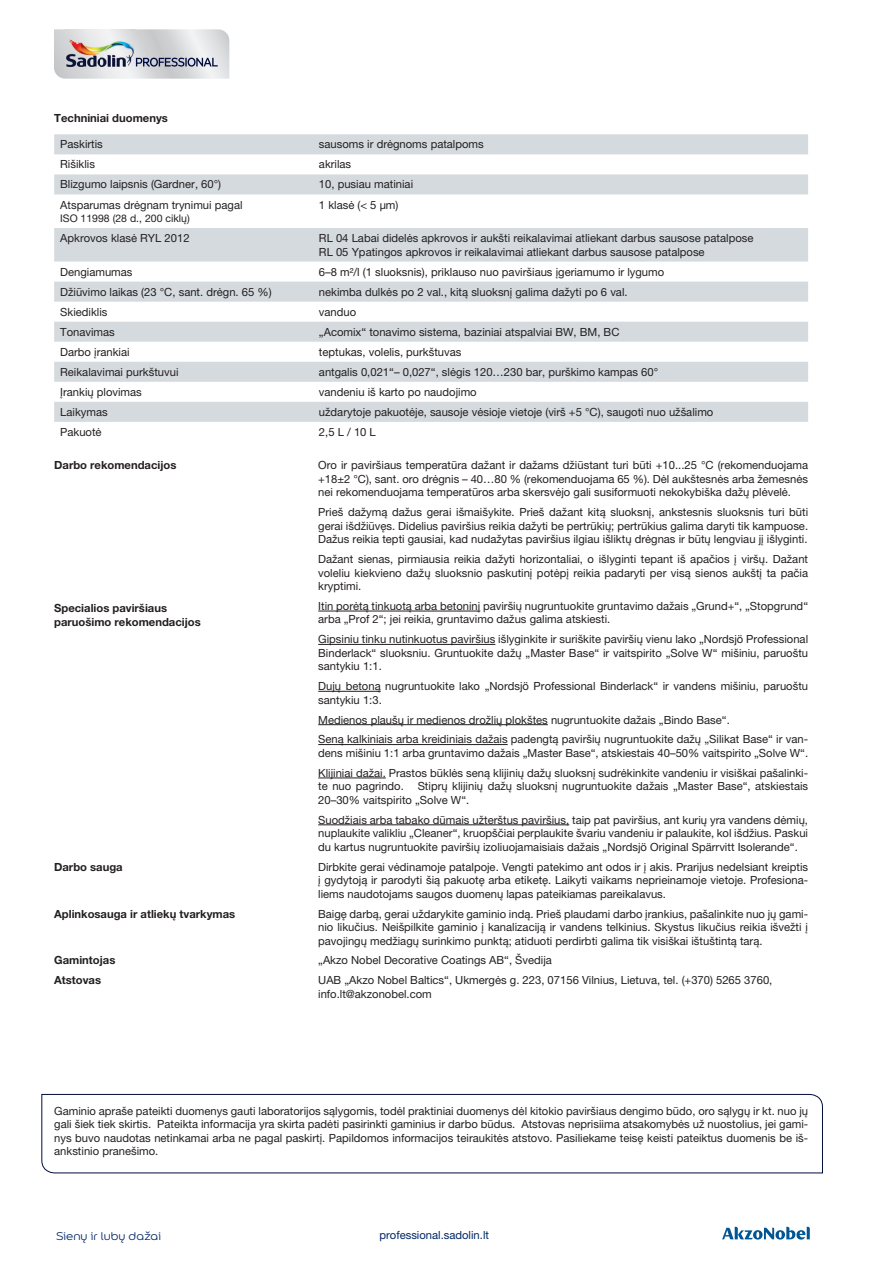
<style>
.page{position:relative;width:893px;height:1263px;background:#fff}
.page>*{position:absolute;margin:0;border:0;box-sizing:border-box;transform-origin:0 0}
.t1{font:12px "Colour Sans";color:#002868}
.t2{font:11.25px/13.5px "Helvetica Neue LT Pro";color:#231f20;text-align:justify}
.t3{font:700 11.25px/13.5px "Helvetica Neue LT Pro";color:#231f20}
.t4{font:11.25px "Helvetica Neue LT Pro";color:#002868}
.t5{font:10.5px "Helvetica Neue LT Pro";color:#231f20}
</style>
<div class="page">
<svg style="left:722px;top:1227px;width:88px;height:12px"></svg>
<svg style="left:54px;top:29px;width:175px;height:50px"></svg>
<img style="left:66px;top:30px;width:68px;height:41px">
<svg style="left:41px;top:1094px;width:782px;height:80px"></svg>
<hr style="left:318px;top:611px;width:162px;height:1px;background:#231f20">
<hr style="left:318px;top:644px;width:177px;height:1px;background:#231f20">
<hr style="left:318px;top:691px;width:63px;height:1px;background:#231f20">
<hr style="left:318px;top:724px;width:230px;height:1px;background:#231f20">
<hr style="left:318px;top:744px;width:190px;height:1px;background:#231f20">
<hr style="left:318px;top:778px;width:68px;height:1px;background:#231f20">
<hr style="left:318px;top:824px;width:251px;height:1px;background:#231f20">
<svg style="left:54px;top:134px;width:754px;height:288px;fill:#d4dade"></svg>
<p class="t3" style="left:54px;top:111px;width:115px">Techniniai duomenys</p>
<p class="t2" style="left:60px;top:137px;width:44px">Paskirtis</p>
<p class="t2" style="left:319px;top:137px;width:166px">sausoms ir drėgnoms patalpoms</p>
<p class="t2" style="left:60px;top:158px;width:36px">Rišiklis</p>
<p class="t2" style="left:319px;top:158px;width:34px">akrilas</p>
<p class="t2" style="left:60px;top:178px;width:162px">Blizgumo laipsnis (Gardner, 60°)</p>
<p class="t2" style="left:319px;top:178px;width:96px">10, pusiau matiniai</p>
<p class="t2" style="left:60px;top:198px;width:184px">Atsparumas drėgnam trynimui pagal</p>
<p class="t5" style="left:60px;top:212px;width:131px">ISO 11998 (28 d., 200 ciklų)</p>
<p class="t2" style="left:319px;top:198px;width:81px">1 klasė (&lt; 5 µm)</p>
<p class="t2" style="left:60px;top:231px;width:131px">Apkrovos klasė RYL 2012</p>
<p class="t2" style="left:319px;top:231px;width:436px">RL 04 Labai didelės apkrovos ir aukšti reikalavimai atliekant darbus sausose patalpose<br>RL 05 Ypatingos apkrovos ir reikalavimai atliekant darbus sausose patalpose</p>
<p class="t2" style="left:60px;top:265px;width:74px">Dengiamumas</p>
<p class="t2" style="left:319px;top:265px;width:347px">6–8 m²/l (1 sluoksnis), priklauso nuo paviršiaus įgeriamumo ir lygumo</p>
<p class="t2" style="left:60px;top:285px;width:213px">Džiūvimo laikas (23 °C, sant. drėgn. 65 %)</p>
<p class="t2" style="left:319px;top:285px;width:310px">nekimba dulkės po 2 val., kitą sluoksnį galima dažyti po 6 val.</p>
<p class="t2" style="left:60px;top:305px;width:49px">Skiediklis</p>
<p class="t2" style="left:319px;top:305px;width:39px">vanduo</p>
<p class="t2" style="left:60px;top:325px;width:56px">Tonavimas</p>
<p class="t2" style="left:319px;top:325px;width:302px">„Acomix“ tonavimo sistema, baziniai atspalviai BW, BM, BC</p>
<p class="t2" style="left:60px;top:345px;width:71px">Darbo įrankiai</p>
<p class="t2" style="left:319px;top:345px;width:144px">teptukas, volelis, purkštuvas</p>
<p class="t2" style="left:60px;top:365px;width:120px">Reikalavimai purkštuvui</p>
<p class="t2" style="left:319px;top:365px;width:341px">antgalis 0,021“– 0,027“, slėgis 120…230 bar, purškimo kampas 60°</p>
<p class="t2" style="left:60px;top:385px;width:83px">Įrankių plovimas</p>
<p class="t2" style="left:319px;top:385px;width:159px">vandeniu iš karto po naudojimo</p>
<p class="t2" style="left:60px;top:405px;width:49px">Laikymas</p>
<p class="t2" style="left:319px;top:405px;width:396px">uždarytoje pakuotėje, sausoje vėsioje vietoje (virš +5 °C), saugoti nuo užšalimo</p>
<p class="t2" style="left:60px;top:425px;width:43px">Pakuotė</p>
<p class="t2" style="left:319px;top:425px;width:58px">2,5 L / 10 L</p>
<p class="t3" style="left:54px;top:458px;width:124px">Darbo rekomendacijos</p>
<p class="t2" style="left:318px;top:458px;width:491px">Oro ir paviršiaus temperatūra dažant ir dažams džiūstant turi būti +10...25 °C (rekomenduojama +18±2 °C), sant. oro drėgnis – 40…80 % (rekomenduojama 65 %). Dėl aukštesnės arba žemesnės nei rekomenduojama temperatūros arba skersvėjo gali susiformuoti nekokybiška dažų plėvelė.</p>
<p class="t2" style="left:318px;top:505px;width:491px">Prieš dažymą dažus gerai išmaišykite. Prieš dažant kitą sluoksnį, ankstesnis sluoksnis turi būti gerai išdžiūvęs. Didelius paviršius reikia dažyti be pertrūkių; pertrūkius galima daryti tik kampuose.<br>Dažus reikia tepti gausiai, kad nudažytas paviršius ilgiau išliktų drėgnas ir būtų lengviau jį išlyginti.</p>
<p class="t2" style="left:318px;top:552px;width:491px">Dažant sienas, pirmiausia reikia dažyti horizontaliai, o išlyginti tepant iš apačios į viršų. Dažant voleliu kiekvieno dažų sluoksnio paskutinį potėpį reikia padaryti per visą sienos aukštį ta pačia kryptimi.</p>
<p class="t3" style="left:54px;top:601px;width:148px">Specialios paviršiaus paruošimo rekomendacijos</p>
<p class="t2" style="left:318px;top:599px;width:491px">Itin porėtą tinkuotą arba betoninį paviršių nugruntuokite gruntavimo dažais „Grund+“, „Stopgrund“ arba „Prof 2“; jei reikia, gruntavimo dažus galima atskiesti.</p>
<p class="t2" style="left:318px;top:632px;width:491px">Gipsiniu tinku nutinkuotus paviršius išlyginkite ir suriškite paviršių vienu lako „Nordsjö Professional Binderlack“ sluoksniu. Gruntuokite dažų „Master Base“ ir vaitspirito „Solve W“ mišiniu, paruoštu santykiu 1:1.</p>
<p class="t2" style="left:318px;top:679px;width:491px">Dujų betoną nugruntuokite lako „Nordsjö Professional Binderlack“ ir vandens mišiniu, paruoštu santykiu 1:3.</p>
<p class="t2" style="left:318px;top:709px;width:491px;line-height:20px">Medienos plaušų ir medienos drožlių plokštes nugruntuokite dažais „Bindo Base“.<br>Seną kalkiniais arba kreidiniais dažais padengtą paviršių nugruntuokite dažų „Silikat Base“ ir van-</p>
<p class="t2" style="left:318px;top:743px;width:491px;line-height:20px">dens mišiniu 1:1 arba gruntavimo dažais „Master Base“, atskiestais 40–50% vaitspirito „Solve W“.<br>Klijiniai dažai. Prastos būklės seną klijinių dažų sluoksnį sudrėkinkite vandeniu ir visiškai pašalinki-</p>
<p class="t2" style="left:318px;top:779px;width:491px">te nuo pagrindo. Stiprų klijinių dažų sluoksnį nugruntuokite dažais „Master Base“, atskiestais<br>20–30% vaitspirito „Solve W“.</p>
<p class="t2" style="left:318px;top:813px;width:491px">Suodžiais arba tabako dūmais užterštus paviršius, taip pat paviršius, ant kurių yra vandens dėmių, nuplaukite valikliu „Cleaner“, kruopščiai perplaukite švariu vandeniu ir palaukite, kol išdžius. Paskui du kartus nugruntuokite paviršių izoliuojamaisiais dažais „Nordsjö Original Spärrvitt Isolerande“.</p>
<p class="t3" style="left:54px;top:860px;width:70px">Darbo sauga</p>
<p class="t2" style="left:318px;top:860px;width:491px">Dirbkite gerai vėdinamoje patalpoje. Vengti patekimo ant odos ir į akis. Prarijus nedelsiant kreiptis į gydytoją ir parodyti šią pakuotę arba etiketę. Laikyti vaikams neprieinamoje vietoje. Profesiona&shy;liems naudotojams saugos duomenų lapas pateikiamas pareikalavus.</p>
<p class="t3" style="left:54px;top:906px;width:182px">Aplinkosauga ir atliekų tvarkymas</p>
<p class="t2" style="left:318px;top:906px;width:491px">Baigę darbą, gerai uždarykite gaminio indą. Prieš plaudami darbo įrankius, pašalinkite nuo jų gami&shy;nio likučius. Neišpilkite gaminio į kanalizaciją ir vandens telkinius. Skystus likučius reikia išvežti į pavojingų medžiagų surinkimo punktą; atiduoti perdirbti galima tik visiškai ištuštintą tarą.</p>
<p class="t3" style="left:54px;top:953px;width:63px">Gamintojas</p>
<p class="t2" style="left:318px;top:953px;width:235px">„Akzo Nobel Decorative Coatings AB“, Švedija</p>
<p class="t3" style="left:54px;top:973px;width:48px">Atstovas</p>
<p class="t2" style="left:318px;top:973px;width:456px">UAB „Akzo Nobel Baltics“, Ukmergės g. 223, 07156 Vilnius, Lietuva, tel. (+370) 5265 3760, info.lt@akzonobel.com</p>
<p class="t2" style="left:54px;top:1104px;width:755px">Gaminio apraše pateikti duomenys gauti laboratorijos sąlygomis, todėl praktiniai duomenys dėl kitokio paviršiaus dengimo būdo, oro sąlygų ir kt. nuo jų gali šiek tiek skirtis. Pateikta informacija yra skirta padėti pasirinkti gaminius ir darbo būdus. Atstovas neprisiima atsakomybės už nuostolius, jei gami&shy;nys buvo naudotas netinkamai arba ne pagal paskirtį. Papildomos informacijos teiraukitės atstovo. Pasiliekame teisę keisti pateiktus duomenis be iš&shy;ankstinio pranešimo.</p>
<p class="t1" style="left:56px;top:1228px;width:106px">Sienų ir lubų dažai</p>
<p class="t4" style="left:379px;top:1228px;width:111px">professional.sadolin.lt</p>
</div>
